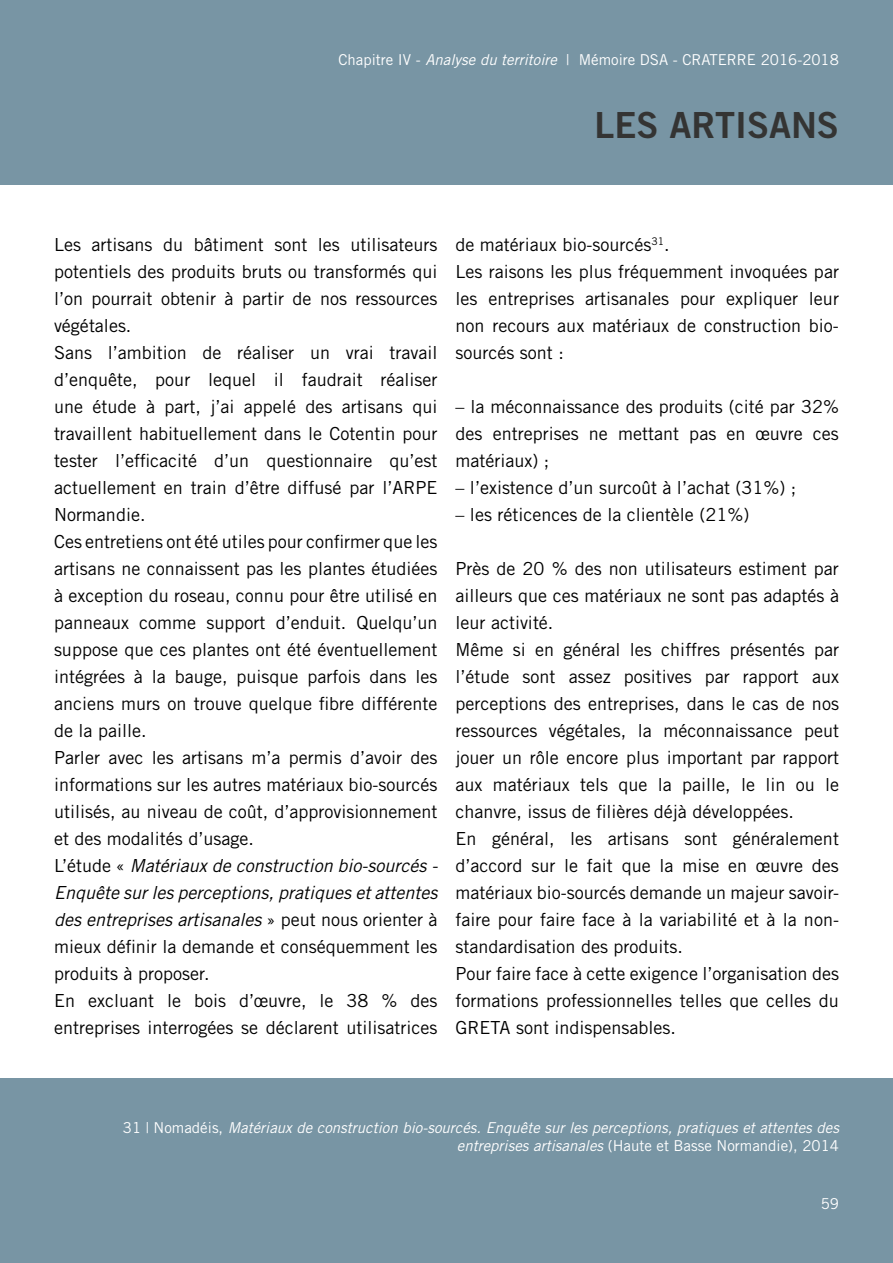
<style>
.page{position:relative;width:893px;height:1263px;background:#fff}
.page>*{position:absolute;margin:0;border:0;box-sizing:border-box;transform-origin:0 0}
.t1{font:36px "Trade Gothic LT Std Bd 2";color:#343433}
.t2{font:18px/27px "Trade Gothic LT Std";color:#000}
.t3{font:italic 15px/18px "Trade Gothic LT Std";color:#fff;text-align:right}
.t4{font:15px "Trade Gothic LT Std";color:#fff}
.s1{font-style:italic}
.s2{font-style:normal}
</style>
<div class="page">
<div style="left:0;top:0;width:893px;height:185px;background:#7895a4"></div>
<div style="left:0;top:1078px;width:893px;height:185px;background:#7895a4"></div>
<p class="t4" style="left:338px;top:50px;width:502px">Chapitre IV - <span class="s1">Analyse du territoire</span> | Mémoire DSA - CRATERRE 2016-2018</p>
<h1 class="t1" style="left:595px;top:103px;width:246px">LES ARTISANS</h1>
<p class="t2" style="left:54px;top:231px;width:385px">Les artisans du bâtiment sont les utilisateurs potentiels des produits bruts ou transformés qui l’on pourrait obtenir à partir de nos ressources végétales.<br>Sans l’ambition de réaliser un vrai travail d’enquête, pour lequel il faudrait réaliser une étude à part, j’ai appelé des artisans qui travaillent habituellement dans le Cotentin pour tester l’efficacité d’un questionnaire qu’est actuellement en train d’être diffusé par l’ARPE Normandie.<br>Ces entretiens ont été utiles pour confirmer que les artisans ne connaissent pas les plantes étudiées à exception du roseau, connu pour être utilisé en panneaux comme support d’enduit. Quelqu’un suppose que ces plantes ont été éventuellement intégrées à la bauge, puisque parfois dans les anciens murs on trouve quelque fibre différente de la paille.<br>Parler avec les artisans m’a permis d’avoir des informations sur les autres matériaux bio-sourcés utilisés, au niveau de coût, d’approvisionnement et des modalités d’usage.<br>L’étude « <span class="s1">Matériaux de construction bio-sourcés - Enquête sur les perceptions, pratiques et attentes des entreprises artisanales</span> » peut nous orienter à mieux définir la demande et conséquemment les produits à proposer.<br>En excluant le bois d’œuvre, le 38 % des entreprises interrogées se déclarent utilisatrices</p>
<p class="t2" style="left:455px;top:231px;width:385px">de matériaux bio-sourcés<sup>31</sup>.<br>Les raisons les plus fréquemment invoquées par les entreprises artisanales pour expliquer leur non recours aux matériaux de construction bio&shy;sourcés sont :</p>
<p class="t2" style="left:455px;top:393px;width:385px;text-align:justify">– la méconnaissance des produits (cité par 32% des entreprises ne mettant pas en œuvre ces matériaux) ;</p>
<p class="t2" style="left:455px;top:474px;width:342px">– l’existence d’un surcoût à l’achat (31%) ;</p>
<p class="t2" style="left:455px;top:501px;width:295px">– les réticences de la clientèle (21%)</p>
<p class="t2" style="left:455px;top:555px;width:385px">Près de 20 % des non utilisateurs estiment par ailleurs que ces matériaux ne sont pas adaptés à leur activité.<br>Même si en général les chiffres présentés par l’étude sont assez positives par rapport aux perceptions des entreprises, dans le cas de nos ressources végétales, la méconnaissance peut jouer un rôle encore plus important par rapport aux matériaux tels que la paille, le lin ou le chanvre, issus de filières déjà développées.<br>En général, les artisans sont généralement d’accord sur le fait que la mise en œuvre des matériaux bio-sourcés demande un majeur savoir&shy;faire pour faire face à la variabilité et à la non&shy;standardisation des produits.<br>Pour faire face à cette exigence l’organisation des formations professionnelles telles que celles du GRETA sont indispensables.</p>
<p class="t3" style="left:123px;top:1119px;width:718px"><span class="s2">31 | Nomadéis,</span> Matériaux de construction bio-sourcés. Enquête sur les perceptions, pratiques et attentes des entreprises artisanales <span class="s2">(Haute et Basse Normandie), 2014</span></p>
<p class="t4" style="left:821px;top:1194px;width:20px">59</p>
</div>
